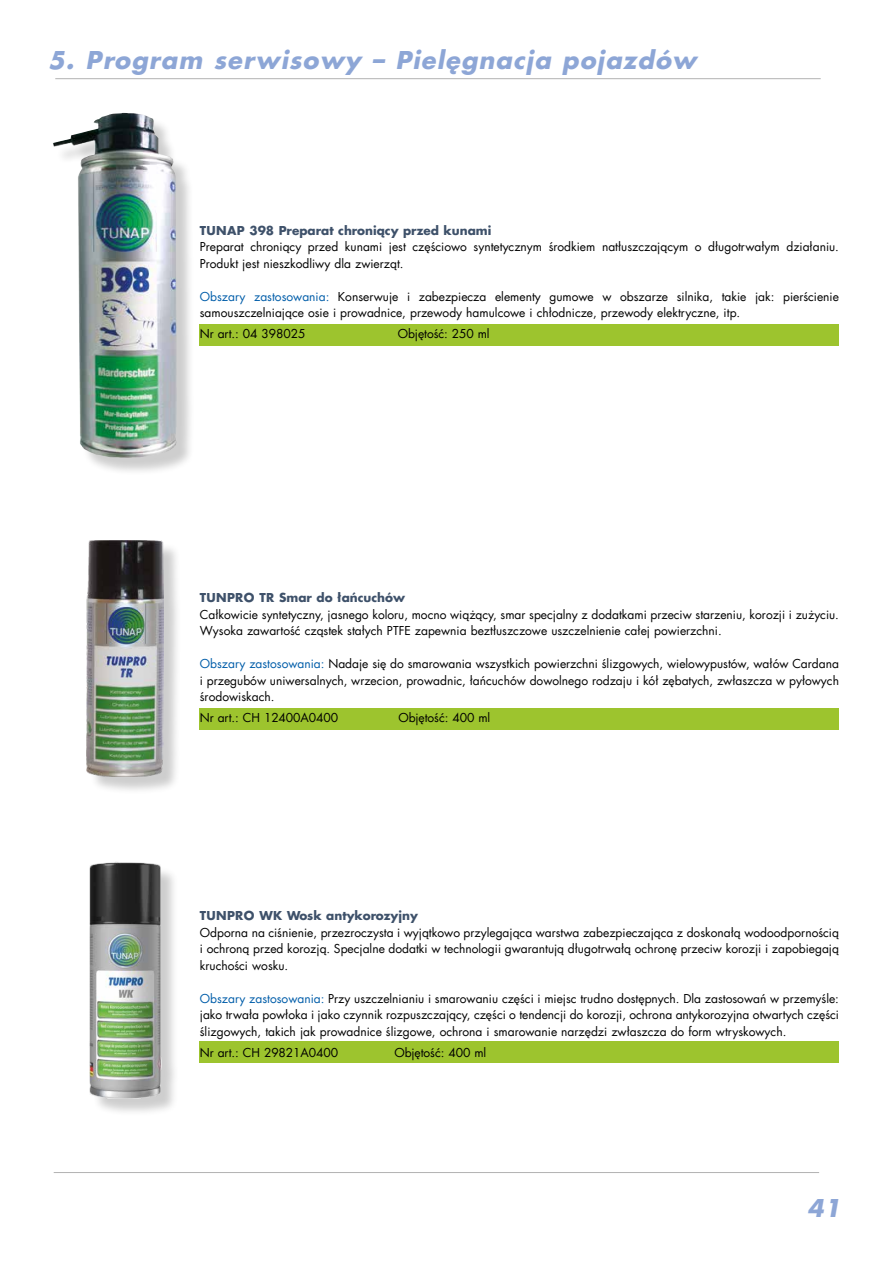
<style>
.page{position:relative;width:893px;height:1263px;background:#fff}
.page>*{position:absolute;margin:0;border:0;box-sizing:border-box;transform-origin:0 0}
.t1{font:italic 700 24px "Futura LT Pl";color:#8da6d6}
.t2{font:12px/16.5px "Futura LT Pl";color:#000}
.t3{font:700 12px "Futura LT Pl";color:#3e516a}
.s1{color:#005da9}
</style>
<div class="page">
<div style="left:200px;top:1042px;width:639px;height:21px;background:#9dc42e"></div>
<div style="left:200px;top:708px;width:639px;height:21px;background:#9dc42e"></div>
<div style="left:200px;top:324px;width:639px;height:21px;background:#9dc42e"></div>
<hr style="left:55px;top:78px;width:766px;height:1px;background:#b2b2b2">
<div style="left:56px;top:115px;width:140px;height:361px;background:#000;opacity:.2"></div>
<img style="left:53px;top:113px;width:123px;height:345px">
<hr style="left:54px;top:1172px;width:765px;height:1px;background:#b2b2b2">
<div style="left:89px;top:542px;width:93px;height:254px;background:#000;opacity:.2"></div>
<img style="left:86px;top:540px;width:78px;height:237px">
<div style="left:92px;top:865px;width:88px;height:252px;background:#000;opacity:.2"></div>
<img style="left:89px;top:862px;width:72px;height:236px">
<h1 class="t1" style="left:48px;top:44px;width:655px">5. Program serwisowy – Pielęgnacja pojazdów</h1>
<p class="t3" style="left:200px;top:222px;width:293px">TUNAP 398 Preparat chroniący przed kunami</p>
<p class="t2" style="left:200px;top:239px;width:641px">Preparat chroniący przed kunami jest częściowo syntetycznym środkiem natłuszczającym o długotrwałym działaniu.<br>Produkt jest nieszkodliwy dla zwierząt.</p>
<p class="t2" style="left:200px;top:288px;width:641px"><span class="s1">Obszary zastosowania:</span> Konserwuje i zabezpiecza elementy gumowe w obszarze silnika, takie jak: pierścienie samouszczelniające osie i prowadnice, przewody hamulcowe i chłodnicze, przewody elektryczne, itp.</p>
<p class="t2" style="left:200px;top:326px;width:107px">Nr art.: 04 398025</p>
<p class="t2" style="left:398px;top:326px;width:93px">Objętość: 250 ml</p>
<p class="t3" style="left:200px;top:590px;width:207px">TUNPRO TR Smar do łańcuchów</p>
<p class="t2" style="left:200px;top:606px;width:641px">Całkowicie syntetyczny, jasnego koloru, mocno wiążący, smar specjalny z dodatkami przeciw starzeniu, korozji i zużyciu.<br>Wysoka zawartość cząstek stałych PTFE zapewnia beztłuszczowe uszczelnienie całej powierzchni.</p>
<p class="t2" style="left:200px;top:656px;width:641px;text-align:justify"><span class="s1">Obszary zastosowania:</span> Nadaje się do smarowania wszystkich powierzchni ślizgowych, wielowypustów, wałów Cardana i przegubów uniwersalnych, wrzecion, prowadnic, łańcuchów dowolnego rodzaju i kół zębatych, zwłaszcza w pyłowych środowiskach.</p>
<p class="t2" style="left:200px;top:710px;width:140px">Nr art.: CH 12400A0400</p>
<p class="t2" style="left:398px;top:710px;width:93px">Objętość: 400 ml</p>
<p class="t3" style="left:200px;top:908px;width:219px">TUNPRO WK Wosk antykorozyjny</p>
<p class="t2" style="left:200px;top:924px;width:641px;text-align:justify">Odporna na ciśnienie, przezroczysta i wyjątkowo przylegająca warstwa zabezpieczająca z doskonałą wodoodpornością i ochroną przed korozją. Specjalne dodatki w technologii gwarantują długotrwałą ochronę przeciw korozji i zapobiegają kruchości wosku.</p>
<p class="t2" style="left:200px;top:990px;width:641px;text-align:justify"><span class="s1">Obszary zastosowania:</span> Przy uszczelnianiu i smarowaniu części i miejsc trudno dostępnych. Dla zastosowań w przemyśle: jako trwała powłoka i jako czynnik rozpuszczający, części o tendencji do korozji, ochrona antykorozyjna otwartych części ślizgowych, takich jak prowadnice ślizgowe, ochrona i smarowanie narzędzi zwłaszcza do form wtryskowych.</p>
<p class="t2" style="left:200px;top:1044px;width:140px">Nr art.: CH 29821A0400</p>
<p class="t2" style="left:394px;top:1044px;width:93px">Objętość: 400 ml</p>
<h1 class="t1" style="left:807px;top:1192px;width:41px">41</h1>
</div>
